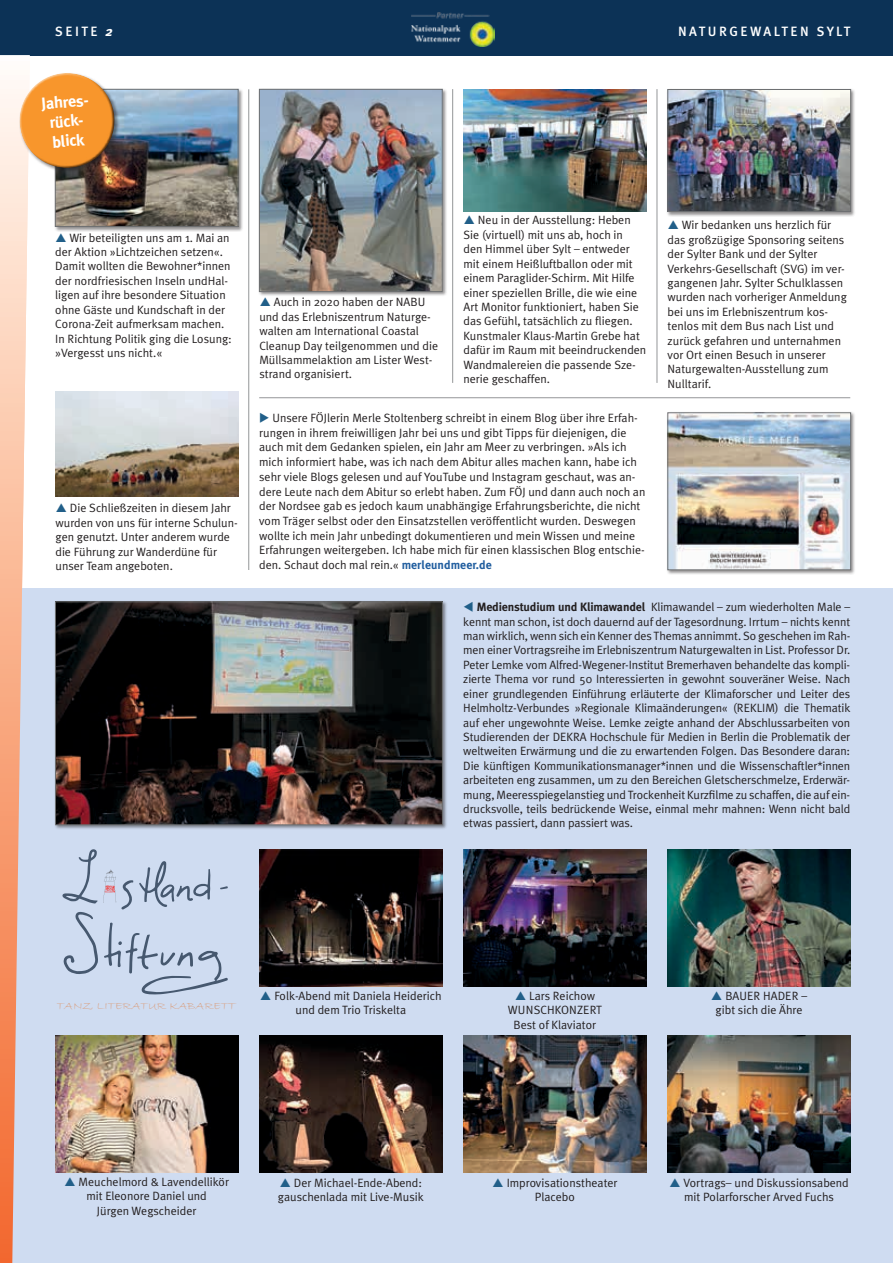
<style>
.page{position:relative;width:893px;height:1263px;background:#fff}
.page>*{position:absolute;margin:0;border:0;box-sizing:border-box;transform-origin:0 0}
.t1{font:700 16.2px/19.5px "Meta Plus";color:#fff;text-align:center}
.t2{font:500 13.5px "Meta Plus";letter-spacing:.175em;color:#fff}
.t3{font:12px/14.4px "Meta Plus Normal";color:#231f20}
.t4{font:11.1px "Bradley Hand ITC";color:#da9d7b;scale:1.13 1}
.s1{font-weight:700;font-style:italic}
.s2{color:#215f89}
.s3{font-family:"Meta Plus";font-weight:700;color:#215e9f}
.s4{font-family:"Meta";font-weight:700}
</style>
<div class="page">
<div style="left:0;top:0;width:893px;height:55px;background:#0c3256"></div>
<img style="left:411px;top:13px;width:83px;height:33px">
<div style="left:0;top:589px;width:893px;height:674px;background:#cfdcf1"></div>
<div style="left:54px;top:88px;width:189px;height:144px;background:#231f20;opacity:.5"></div>
<img style="left:228px;top:91px;width:8px;height:134px">
<div style="left:54px;top:601px;width:393px;height:229px;background:#231f20;opacity:.5"></div>
<img style="left:228px;top:604px;width:213px;height:219px">
<div style="left:258px;top:88px;width:189px;height:209px;background:#231f20;opacity:.5"></div>
<img style="left:261px;top:91px;width:179px;height:199px">
<div style="left:259px;top:89px;width:183px;height:203px;border:1px solid #6d6f71"></div>
<div style="left:667px;top:412px;width:189px;height:163px;background:#231f20;opacity:.5"></div>
<img style="left:670px;top:415px;width:179px;height:153px">
<div style="left:668px;top:413px;width:183px;height:157px;border:1px solid #6d6f71"></div>
<img style="left:463px;top:89px;width:183px;height:122px">
<img style="left:228px;top:392px;width:10px;height:104px">
<img style="left:259px;top:1035px;width:183px;height:137px">
<img style="left:463px;top:1035px;width:183px;height:137px">
<img style="left:668px;top:1035px;width:182px;height:137px">
<img style="left:259px;top:849px;width:183px;height:137px">
<img style="left:463px;top:849px;width:183px;height:137px">
<img style="left:668px;top:849px;width:182px;height:137px">
<img style="left:228px;top:1035px;width:10px;height:137px">
<div style="left:667px;top:88px;width:189px;height:129px;background:#231f20;opacity:.5"></div>
<img style="left:670px;top:91px;width:179px;height:119px">
<div style="left:668px;top:89px;width:183px;height:123px;border:1px solid #6d6f71"></div>
<hr style="left:248px;top:89px;width:1px;height:481px;background:#949698">
<hr style="left:452px;top:89px;width:1px;height:294px;background:#949698">
<hr style="left:657px;top:89px;width:1px;height:294px;background:#949698">
<hr style="left:259px;top:397px;width:591px;height:1px;background:#949698">
<img style="left:0;top:55px;width:228px;height:1208px">
<p class="t2" style="left:55px;top:23px;width:59px">SEITE <span class="s1">2</span></p>
<p class="t2" style="left:678px;top:23px;width:174px">NATURGEWALTEN SYLT</p>
<h1 class="t1" style="left:41px;top:94px;width:51px;rotate:-5deg">Jahres&shy;rück&shy;blick</h1>
<p class="t3" style="left:55px;top:230px;width:178px;text-indent:14px">Wir beteiligten uns am 1. Mai an der Aktion »Lichtzeichen setzen«.<br>Damit wollten die Bewohner*innen der nordfriesischen Inseln undHal&shy;ligen auf ihre besondere Situation ohne Gäste und Kundschaft in der<br>Corona-Zeit aufmerksam machen.<br>In Richtung Politik ging die Losung: »Vergesst uns nicht.«</p>
<p class="t3" style="left:55px;top:501px;width:184px;text-indent:14px">Die Schließzeiten in diesem Jahr wurden von uns für interne Schulun&shy;gen genutzt. Unter anderem wurde die Führung zur Wanderdüne für unser Team angeboten.</p>
<p class="t3" style="left:463px;top:213px;width:184px;text-indent:14px">Neu in der Ausstellung: Heben Sie (virtuell) mit uns ab, hoch in<br>den Himmel über Sylt – entweder mit einem Heißluftballon oder mit einem Paraglider-Schirm. Mit Hilfe einer speziellen Brille, die wie eine Art Monitor funktioniert, haben Sie das Gefühl, tatsächlich zu fliegen.<br>Kunstmaler Klaus-Martin Grebe hat dafür im Raum mit beeindruckenden Wandmalereien die passende Sze&shy;nerie geschaffen.</p>
<p class="t3" style="left:259px;top:295px;width:180px;text-indent:14px">Auch in 2020 haben der NABU und das Erlebniszentrum Naturge&shy;walten am International Coastal<br>Cleanup Day teilgenommen und die<br>Müllsammelaktion am Lister West&shy;strand organisiert.</p>
<p class="t3" style="left:259px;top:410px;width:388px"><span class="s2">◆</span> Unsere FÖJlerin Merle Stoltenberg schreibt in einem Blog über ihre Erfah&shy;rungen in ihrem freiwilligen Jahr bei uns und gibt Tipps für diejenigen, die auch mit dem Gedanken spielen, ein Jahr am Meer zu verbringen. »Als ich mich informiert habe, was ich nach dem Abitur alles machen kann, habe ich sehr viele Blogs gelesen und auf YouTube und Instagram geschaut, was an&shy;dere Leute nach dem Abitur so erlebt haben. Zum FÖJ und dann auch noch an der Nordsee gab es jedoch kaum unabhängige Erfahrungsberichte, die nicht vom Träger selbst oder den Einsatzstellen veröffentlicht wurden. Deswegen wollte ich mein Jahr unbedingt dokumentieren und mein Wissen und meine Erfahrungen weitergeben. Ich habe mich für einen klassischen Blog entschie&shy;den. Schaut doch mal rein.« <span class="s3">merleundmeer.de</span></p>
<p class="t3" style="left:668px;top:218px;width:181px;text-indent:14px">Wir bedanken uns herzlich für das großzügige Sponsoring seitens der Sylter Bank und der Sylter<br>Verkehrs-Gesellschaft (SVG) im ver&shy;gangenen Jahr. Sylter Schulklassen wurden nach vorheriger Anmeldung bei uns im Erlebniszentrum kos&shy;tenlos mit dem Bus nach List und zurück gefahren und unternahmen vor Ort einen Besuch in unserer<br>Naturgewalten-Ausstellung zum<br>Nulltarif.</p>
<p class="t3" style="left:463px;top:600px;width:388px;text-align:justify"><span class="s2">▼</span> <span class="s4">Medienstudium und Klimawandel</span> Klimawandel – zum wiederholten Male – kennt man schon, ist doch dauernd auf der Tagesordnung. Irrtum – nichts kennt man wirklich, wenn sich ein Kenner des Themas annimmt. So geschehen im Rah&shy;men einer Vortragsreihe im Erlebniszentrum Naturgewalten in List. Professor Dr.<br>Peter Lemke vom Alfred-Wegener-Institut Bremerhaven behandelte das kompli&shy;zierte Thema vor rund 50 Interessierten in gewohnt souveräner Weise. Nach einer grundlegenden Einführung erläuterte der Klimaforscher und Leiter des Helmholtz-Verbundes »Regionale Klimaänderungen« (REKLIM) die Thematik auf eher ungewohnte Weise. Lemke zeigte anhand der Abschlussarbeiten von Studierenden der DEKRA Hochschule für Medien in Berlin die Problematik der weltweiten Erwärmung und die zu erwartenden Folgen. Das Besondere daran:<br>Die künftigen Kommunikationsmanager*innen und die Wissenschaftler*innen arbeiteten eng zusammen, um zu den Bereichen Gletscherschmelze, Erderwär&shy;mung, Meeresspiegelanstieg und Trockenheit Kurzfilme zu schaffen, die auf ein&shy;drucksvolle, teils bedrückende Weise, einmal mehr mahnen: Wenn nicht bald etwas passiert, dann passiert was.</p>
<p class="t4" style="left:57px;top:999px;width:160px">TANZ LITERATUR KABARETT</p>
<p class="t3" style="left:296px;top:988px;width:148px;text-indent:-21px">Folk-Abend mit Daniela Heiderich und dem Trio Triskelta</p>
<p class="t3" style="left:529px;top:988px;width:67px">Lars Reichow</p>
<p class="t3" style="left:508px;top:1003px;width:96px">WUNSCHKONZERT</p>
<p class="t3" style="left:514px;top:1017px;width:84px">Best of Klaviator</p>
<p class="t3" style="left:716px;top:988px;width:93px;text-indent:10px">BAUER HADER – gibt sich die Ähre</p>
<p class="t3" style="left:79px;top:1174px;width:152px">Meuchelmord &amp; Lavendellikör</p>
<p class="t3" style="left:86px;top:1189px;width:122px">mit Eleonore Daniel und</p>
<p class="t3" style="left:97px;top:1203px;width:101px">Jürgen Wegscheider</p>
<p class="t3" style="left:278px;top:1175px;width:148px;text-align:right">Der Michael-Ende-Abend: gauschenlada mit Live-Musik</p>
<p class="t3" style="left:535px;top:1175px;width:84px;text-indent:-28px">Improvisationstheater<br>Placebo</p>
<p class="t3" style="left:683px;top:1175px;width:167px">Vortrags– und Diskussionsabend mit Polarforscher Arved Fuchs</p>
</div>
